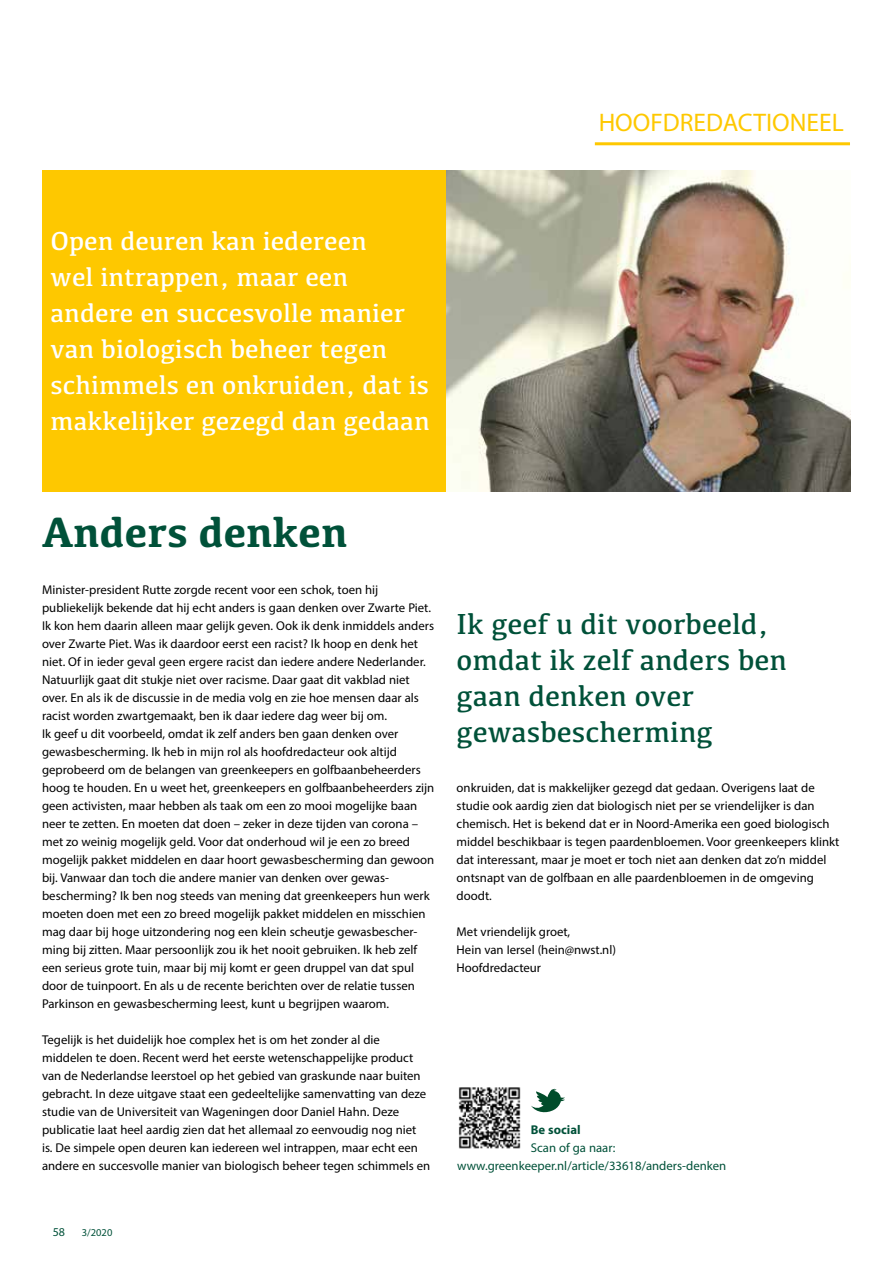
<style>
.page{position:relative;width:893px;height:1263px;background:#fff}
.page>*{position:absolute;margin:0;border:0;box-sizing:border-box;transform-origin:0 0}
.t1{font:700 43.5px "Kefa";color:#005139}
.t2{font:30px/36px "Kefa";color:#005139}
.t3{font:27px/36px "Kefa";color:#fff}
.t4{font:25.5px "Myriad Pro";color:#fec800}
.t5{font:12.75px/18px "Myriad Pro";color:#000}
.t6{font:12.75px/18px "Myriad Pro";color:#005139}
.t7{font:700 12.75px "Myriad Pro";color:#005139}
.t8{font:12px "Myriad Pro";color:#005139}
.t9{font:10.5px "Myriad Pro";color:#005139}
</style>
<div class="page">
<img style="left:446px;top:170px;width:404px;height:321px">
<div style="left:42px;top:170px;width:404px;height:322px;background:#fec800"></div>
<hr style="left:595px;top:142px;width:255px;height:3px;background:#fec800">
<img style="left:458px;top:1087px;width:63px;height:62px">
<svg style="left:531px;top:1089px;width:34px;height:23px"></svg>
<h3 class="t4" style="left:599px;top:107px;width:247px">HOOFDREDACTIONEEL</h3>
<h3 class="t3" style="left:51px;top:222px;width:381px">Open deuren kan iedereen<br>wel intrappen, maar een andere en succesvolle manier van biologisch beheer tegen schimmels en onkruiden, dat is makkelijker gezegd dan gedaan</h3>
<h1 class="t1" style="left:42px;top:503px;width:307px">Anders denken</h1>
<p class="t5" style="left:42px;top:581px;width:394px">Minister-president Rutte zorgde recent voor een schok, toen hij publiekelijk bekende dat hij echt anders is gaan denken over Zwarte Piet.<br>Ik kon hem daarin alleen maar gelijk geven. Ook ik denk inmiddels anders over Zwarte Piet. Was ik daardoor eerst een racist? Ik hoop en denk het niet. Of in ieder geval geen ergere racist dan iedere andere Nederlander.<br>Natuurlijk gaat dit stukje niet over racisme. Daar gaat dit vakblad niet over. En als ik de discussie in de media volg en zie hoe mensen daar als racist worden zwartgemaakt, ben ik daar iedere dag weer bij om.<br>Ik geef u dit voorbeeld, omdat ik zelf anders ben gaan denken over gewasbescherming. Ik heb in mijn rol als hoofdredacteur ook altijd geprobeerd om de belangen van greenkeepers en golfbaanbeheerders hoog te houden. En u weet het, greenkeepers en golfbaanbeheerders zijn geen activisten, maar hebben als taak om een zo mooi mogelijke baan neer te zetten. En moeten dat doen – zeker in deze tijden van corona – met zo weinig mogelijk geld. Voor dat onderhoud wil je een zo breed mogelijk pakket middelen en daar hoort gewasbescherming dan gewoon bij. Vanwaar dan toch die andere manier van denken over gewas&shy;bescherming? Ik ben nog steeds van mening dat greenkeepers hun werk moeten doen met een zo breed mogelijk pakket middelen en misschien mag daar bij hoge uitzondering nog een klein scheutje gewasbescher&shy;ming bij zitten. Maar persoonlijk zou ik het nooit gebruiken. Ik heb zelf een serieus grote tuin, maar bij mij komt er geen druppel van dat spul door de tuinpoort. En als u de recente berichten over de relatie tussen Parkinson en gewasbescherming leest, kunt u begrijpen waarom.</p>
<p class="t5" style="left:42px;top:1031px;width:390px">Tegelijk is het duidelijk hoe complex het is om het zonder al die middelen te doen. Recent werd het eerste wetenschappelijke product van de Nederlandse leerstoel op het gebied van graskunde naar buiten gebracht. In deze uitgave staat een gedeeltelijke samenvatting van deze studie van de Universiteit van Wageningen door Daniel Hahn. Deze publicatie laat heel aardig zien dat het allemaal zo eenvoudig nog niet<br>is. De simpele open deuren kan iedereen wel intrappen, maar echt een andere en succesvolle manier van biologisch beheer tegen schimmels en</p>
<p class="t8" style="left:53px;top:1224px;width:14px">58</p>
<p class="t9" style="left:82px;top:1226px;width:32px">3/2020</p>
<h2 class="t2" style="left:457px;top:605px;width:332px">Ik geef u dit voorbeeld, omdat ik zelf anders ben gaan denken over gewasbescherming</h2>
<p class="t5" style="left:457px;top:779px;width:384px">onkruiden, dat is makkelijker gezegd dat gedaan. Overigens laat de studie ook aardig zien dat biologisch niet per se vriendelijker is dan chemisch. Het is bekend dat er in Noord-Amerika een goed biologisch middel beschikbaar is tegen paardenbloemen. Voor greenkeepers klinkt dat interessant, maar je moet er toch niet aan denken dat zo’n middel ontsnapt van de golfbaan en alle paardenbloemen in de omgeving doodt.</p>
<p class="t5" style="left:457px;top:923px;width:161px">Met vriendelijk groet,<br>Hein van Iersel (hein@nwst.nl)<br>Hoofdredacteur</p>
<p class="t7" style="left:531px;top:1121px;width:51px">Be social</p>
<p class="t6" style="left:457px;top:1139px;width:271px;text-indent:74px">Scan of ga naar: www.greenkeeper.nl/article/33618/anders-denken</p>
</div>
